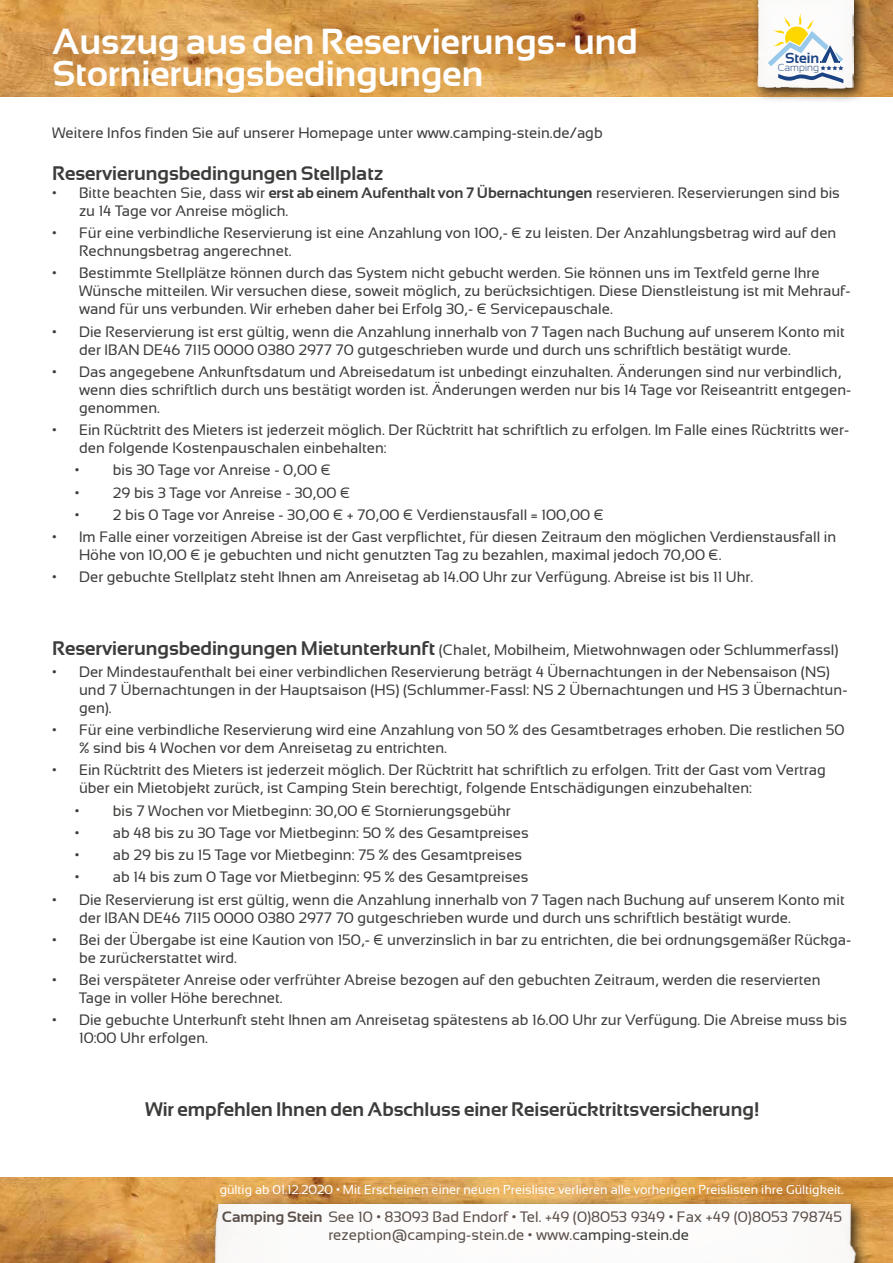
<style>
.page{position:relative;width:893px;height:1263px;background:#fff}
.page>*{position:absolute;margin:0;border:0;box-sizing:border-box;transform-origin:0 0}
.t1{font:700 36px/32px "Sansation";color:#fff}
.t2{font:700 19.5px "Sansation";color:#3c3c3b}
.t3{font:15px/18px "Sansation";color:#3c3c3b}
.t4{font:15px/18px "Sansation";color:#5b504a}
.t5{font:700 14.55px "Sansation";color:#1b4384}
.t6{font:12.75px "Sansation";color:#fff}
.t7{font:300 10.2px "Sansation";color:#1b4384}
.s1{font-weight:700}
.s2{font-weight:700;font-size:19.5px}
.s3{color:#3c3c3b}
</style>
<div class="page">
<img style="left:0;top:1178px;width:893px;height:85px">
<img style="left:0;top:0;width:893px;height:97px">
<div style="left:751px;top:0;width:117px;height:104px;background:#000;opacity:.75"></div>
<img style="left:757px;top:0;width:96px;height:89px">
<svg style="left:768px;top:14px;width:75px;height:69px"></svg>
<div style="left:208px;top:1197px;width:663px;height:66px;background:#000;opacity:.75"></div>
<img style="left:212px;top:1204px;width:648px;height:59px">
<h1 class="t1" style="left:52px;top:25px;width:588px">Auszug aus den Reservierungs- und<br>Stornierungsbedingungen</h1>
<p class="t3" style="left:52px;top:124px;width:552px">Weitere Infos finden Sie auf unserer Homepage unter www.camping-stein.de/agb</p>
<h2 class="t2" style="left:52px;top:162px;width:333px">Reservierungsbedingungen Stellplatz</h2>
<p class="t3" style="left:79px;top:184px;width:762px;text-indent:-27px">• Bitte beachten Sie, dass wir <span class="s1">erst ab einem Aufenthalt von 7 Übernachtungen</span> reservieren. Reservierungen sind bis zu 14 Tage vor Anreise möglich.</p>
<p class="t3" style="left:79px;top:224px;width:759px;text-indent:-27px">• Für eine verbindliche Reservierung ist eine Anzahlung von 100,- € zu leisten. Der Anzahlungsbetrag wird auf den<br>Rechnungsbetrag angerechnet.</p>
<p class="t3" style="left:79px;top:264px;width:773px;text-indent:-27px">• Bestimmte Stellplätze können durch das System nicht gebucht werden. Sie können uns im Textfeld gerne Ihre<br>Wünsche mitteilen. Wir versuchen diese, soweit möglich, zu berücksichtigen. Diese Dienstleistung ist mit Mehrauf&shy;wand für uns verbunden. Wir erheben daher bei Erfolg 30,- € Servicepauschale.</p>
<p class="t3" style="left:79px;top:322px;width:767px;text-indent:-27px">• Die Reservierung ist erst gültig, wenn die Anzahlung innerhalb von 7 Tagen nach Buchung auf unserem Konto mit der IBAN DE46 7115 0000 0380 2977 70 gutgeschrieben wurde und durch uns schriftlich bestätigt wurde.</p>
<p class="t3" style="left:79px;top:363px;width:774px;text-indent:-27px">• Das angegebene Ankunftsdatum und Abreisedatum ist unbedingt einzuhalten. Änderungen sind nur verbindlich, wenn dies schriftlich durch uns bestätigt worden ist. Änderungen werden nur bis 14 Tage vor Reiseantritt entgegen&shy;genommen.</p>
<p class="t3" style="left:79px;top:421px;width:772px;text-indent:-27px">• Ein Rücktritt des Mieters ist jederzeit möglich. Der Rücktritt hat schriftlich zu erfolgen. Im Falle eines Rücktritts wer&shy;den folgende Kostenpauschalen einbehalten:</p>
<p class="t3" style="left:75px;top:461px;width:258px">• bis 30 Tage vor Anreise - 0,00 €</p>
<p class="t3" style="left:75px;top:483px;width:277px">• 29 bis 3 Tage vor Anreise - 30,00 €</p>
<p class="t3" style="left:75px;top:506px;width:531px">• 2 bis 0 Tage vor Anreise - 30,00 € + 70,00 € Verdienstausfall = 100,00 €</p>
<p class="t3" style="left:79px;top:528px;width:759px;text-indent:-27px">• Im Falle einer vorzeitigen Abreise ist der Gast verpflichtet, für diesen Zeitraum den möglichen Verdienstausfall in<br>Höhe von 10,00 € je gebuchten und nicht genutzten Tag zu bezahlen, maximal jedoch 70,00 €.</p>
<p class="t3" style="left:52px;top:568px;width:703px">• Der gebuchte Stellplatz steht Ihnen am Anreisetag ab 14.00 Uhr zur Verfügung. Abreise ist bis 11 Uhr.</p>
<p class="t5" style="left:785px;top:49px;width:36px">Stein</p>
<p class="t7" style="left:778px;top:62px;width:43px">Camping</p>
<p class="t3" style="left:52px;top:640px;width:788px"><span class="s2">Reservierungsbedingungen Mietunterkunft</span> (Chalet, Mobilheim, Mietwohnwagen oder Schlummerfassl)</p>
<p class="t3" style="left:79px;top:663px;width:770px;text-indent:-27px">• Der Mindestaufenthalt bei einer verbindlichen Reservierung beträgt 4 Übernachtungen in der Nebensaison (NS) und 7 Übernachtungen in der Hauptsaison (HS) (Schlummer-Fassl: NS 2 Übernachtungen und HS 3 Übernachtun&shy;gen).</p>
<p class="t3" style="left:79px;top:721px;width:767px;text-indent:-27px">• Für eine verbindliche Reservierung wird eine Anzahlung von 50 % des Gesamtbetrages erhoben. Die restlichen 50 % sind bis 4 Wochen vor dem Anreisetag zu entrichten.</p>
<p class="t3" style="left:79px;top:761px;width:748px;text-indent:-27px">• Ein Rücktritt des Mieters ist jederzeit möglich. Der Rücktritt hat schriftlich zu erfolgen. Tritt der Gast vom Vertrag über ein Mietobjekt zurück, ist Camping Stein berechtigt, folgende Entschädigungen einzubehalten:</p>
<p class="t3" style="left:75px;top:801px;width:437px">• bis 7 Wochen vor Mietbeginn: 30,00 € Stornierungsgebühr</p>
<p class="t3" style="left:75px;top:824px;width:455px">• ab 48 bis zu 30 Tage vor Mietbeginn: 50 % des Gesamtpreises</p>
<p class="t3" style="left:75px;top:846px;width:449px">• ab 29 bis zu 15 Tage vor Mietbeginn: 75 % des Gesamtpreises</p>
<p class="t3" style="left:75px;top:868px;width:455px">• ab 14 bis zum 0 Tage vor Mietbeginn: 95 % des Gesamtpreises</p>
<p class="t3" style="left:79px;top:890px;width:767px;text-indent:-27px">• Die Reservierung ist erst gültig, wenn die Anzahlung innerhalb von 7 Tagen nach Buchung auf unserem Konto mit der IBAN DE46 7115 0000 0380 2977 70 gutgeschrieben wurde und durch uns schriftlich bestätigt wurde.</p>
<p class="t3" style="left:79px;top:931px;width:774px;text-indent:-27px">• Bei der Übergabe ist eine Kaution von 150,- € unverzinslich in bar zu entrichten, die bei ordnungsgemäßer Rückga&shy;be zurückerstattet wird.</p>
<p class="t3" style="left:79px;top:971px;width:743px;text-indent:-27px">• Bei verspäteter Anreise oder verfrühter Abreise bezogen auf den gebuchten Zeitraum, werden die reservierten<br>Tage in voller Höhe berechnet.</p>
<p class="t3" style="left:79px;top:1011px;width:769px;text-indent:-27px">• Die gebuchte Unterkunft steht Ihnen am Anreisetag spätestens ab 16.00 Uhr zur Verfügung. Die Abreise muss bis<br>10:00 Uhr erfolgen.</p>
<h2 class="t2" style="left:145px;top:1098px;width:616px">Wir empfehlen Ihnen den Abschluss einer Reiserücktrittsversicherung!</h2>
<p class="t6" style="left:220px;top:1182px;width:625px">gültig ab 01.12.2020 • Mit Erscheinen einer neuen Preisliste verlieren alle vorherigen Preislisten ihre Gültigkeit.</p>
<p class="t4" style="left:328px;top:1208px;width:515px;text-indent:-106px"><span class="s1">Camping Stein</span> See 10 • 83093 Bad Endorf • Tel. +49 (0)8053 9349 • Fax +49 (0)8053 798745 rezeption@camping-stein.de • www.c<span class="s3">amping-stein.de</span></p>
</div>
